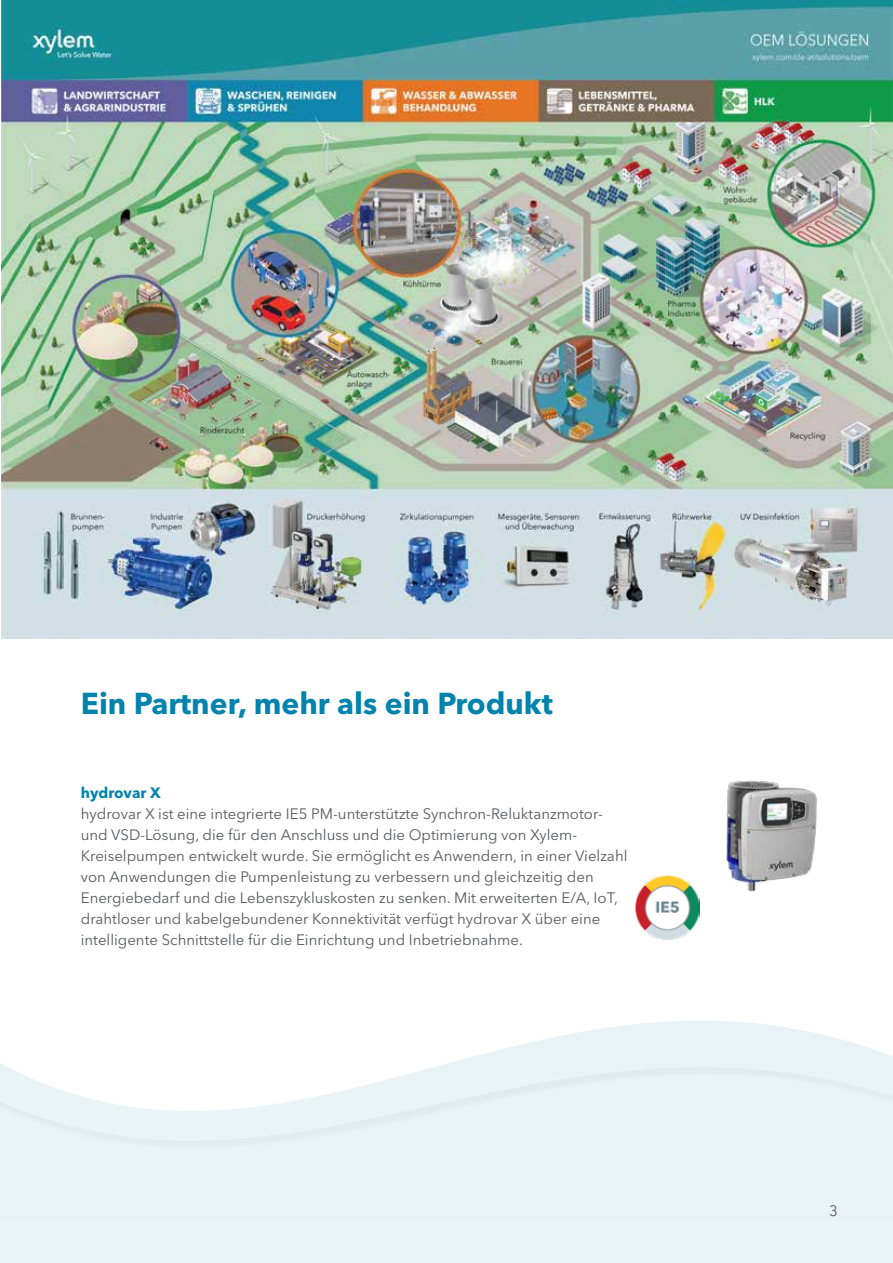
<style>
.page{position:relative;width:893px;height:1263px;background:#fff}
.page>*{position:absolute;margin:0;border:0;box-sizing:border-box;transform-origin:0 0}
.t1{font:700 30px "Avenir Next LT Pro";color:#0083ad}
.t2{font:15px/21px "Avenir Next LT Pro";color:#58595b}
.t3{font:700 15px "Avenir Next LT Pro";color:#0083ad}
</style>
<div class="page">
<svg style="left:485px;top:1021px;width:401px;height:33px;fill:#e8f3f7"></svg>
<svg style="left:0;top:1054px;width:893px;height:209px;background:#ebf4f7"></svg>
<img style="left:726px;top:780px;width:91px;height:112px">
<img style="left:1px;top:0;width:892px;height:638px">
<img style="left:636px;top:876px;width:64px;height:64px">
<h1 class="t1" style="left:81px;top:685px;width:474px">Ein Partner, mehr als ein Produkt</h1>
<p class="t3" style="left:81px;top:783px;width:81px">hydrovar X</p>
<p class="t2" style="left:81px;top:803px;width:548px">hydrovar X ist eine integrierte IE5 PM-unterstützte Synchron-Reluktanzmotor&shy;und VSD-Lösung, die für den Anschluss und die Optimierung von Xylem-Kreiselpumpen entwickelt wurde. Sie ermöglicht es Anwendern, in einer Vielzahl von Anwendungen die Pumpenleistung zu verbessern und gleichzeitig den Energiebedarf und die Lebenszykluskosten zu senken. Mit erweiterten E/A, IoT, drahtloser und kabelgebundener Konnektivität verfügt hydrovar X über eine intelligente Schnittstelle für die Einrichtung und Inbetriebnahme.</p>
<p class="t2" style="left:829px;top:1201px;width:10px">3</p>
</div>
